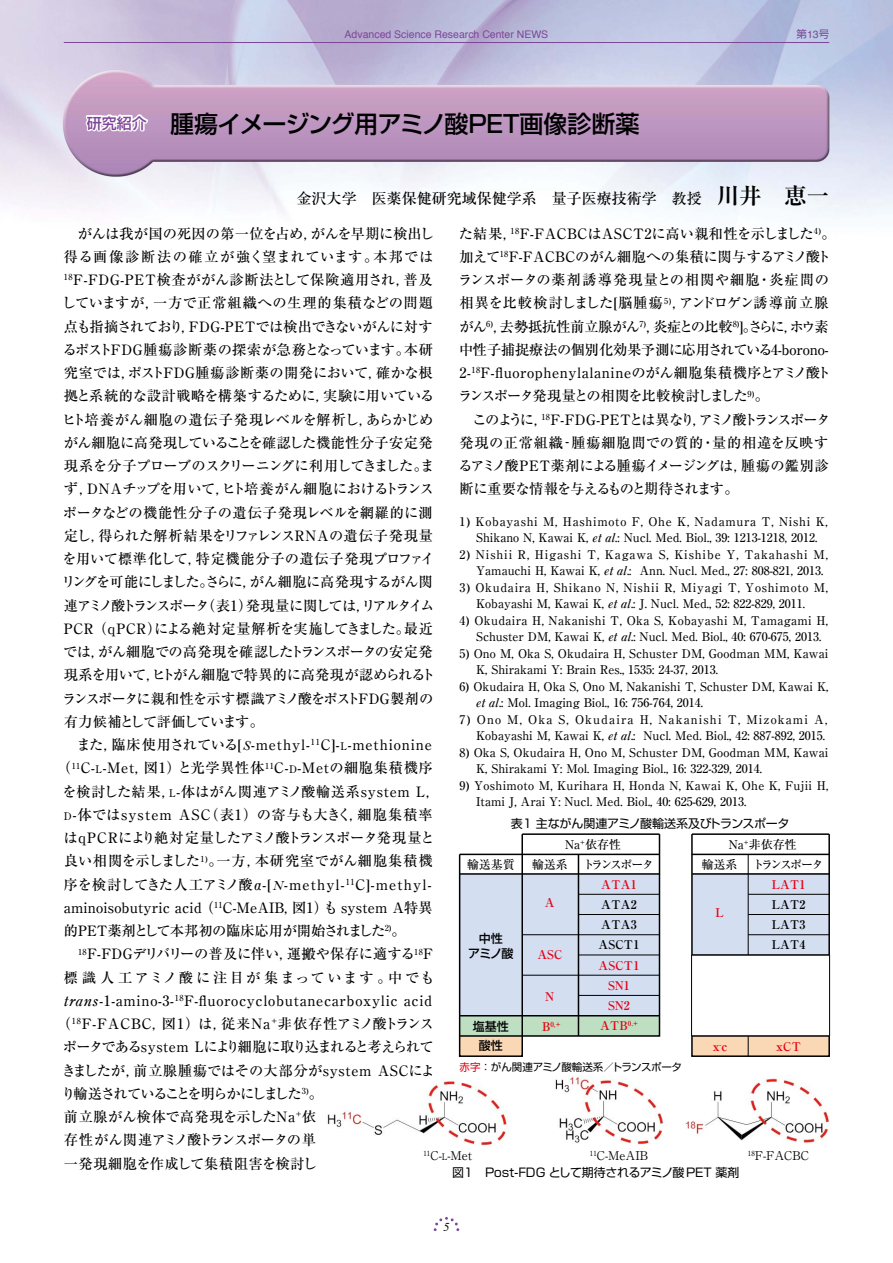
<style>
.page{position:relative;width:893px;height:1263px;background:#fff}
.page>*{position:absolute;margin:0;border:0;box-sizing:border-box;transform-origin:0 0}
.t1{font:500 24px "Shin Go Pro";letter-spacing:-.025em;color:#000}
.t2{font:500 15px "Ryumin Pro";color:#000}
.t3{font:500 14.25px/23.2px "Ryumin Pro";letter-spacing:-.005em;color:#000}
.t4{font:500 14.25px/23.2px "Ryumin Pro";letter-spacing:-.04em;color:#000}
.t5{font:500 14.25px "Ryumin Pro";letter-spacing:-.07em;color:#000}
.t6{font:500 14.25px "Ryumin Pro";letter-spacing:.045em;color:#000}
.t7{font:500 14.25px "Ryumin Pro";letter-spacing:.06em;color:#000}
.t8{font:500 14.25px "Ryumin Pro";letter-spacing:.055em;color:#000}
.t9{font:500 14.25px "Ryumin Pro";letter-spacing:.05em;color:#000}
.t10{font:500 14.25px "Ryumin Pro";letter-spacing:.065em;color:#000}
.t11{font:500 14.25px "Ryumin Pro";letter-spacing:.03em;color:#000}
.t12{font:500 14.25px "Ryumin Pro";letter-spacing:.075em;color:#000}
.t13{font:500 14.25px "Ryumin Pro";letter-spacing:.04em;color:#000}
.t14{font:500 14.25px "Ryumin Pro";letter-spacing:.015em;color:#000}
.t15{font:500 14.25px "Ryumin Pro";letter-spacing:.155em;color:#000}
.t16{font:500 14.25px "Ryumin Pro";letter-spacing:-.105em;color:#000}
.t17{font:500 14.25px "Ryumin Pro";letter-spacing:-.08em;color:#000}
.t18{font:500 14.25px "Ryumin Pro";letter-spacing:.035em;color:#000}
.t19{font:500 12px/16.5px "Ryumin Pro";color:#000}
.t20{font:500 12px/16.5px "Ryumin Pro";letter-spacing:.03em;color:#000;text-align:center}
.t21{font:500 12px/16.5px "Ryumin Pro";letter-spacing:.07em;color:#000}
.t22{font:500 12px/16.5px "Ryumin Pro";letter-spacing:.055em;color:#000;text-align:center}
.t23{font:500 12px/16.5px "Ryumin Pro";letter-spacing:.025em;color:#000}
.t24{font:12px "Shin Go Pro";letter-spacing:-.02em;color:#000}
.t25{font:700 12px/20.2px "Ryumin Pro";color:#e60012;text-align:center}
.t26{font:12px "Ryumin Pro";color:#000}
.t27{font:700 12px/20.2px "Ryumin Pro";color:#000}
.t28{font:500 12px "Ryumin Pro";letter-spacing:-.16em;color:#000}
.t29{font:500 12px/15px "Shin Go Pro";color:#000;text-align:center}
.t30{font:italic 12px "Times";color:#000}
.t31{font:10.5px "Helvetica";color:#7d4698}
.t32{font:10.5px "Shin Go Pro";letter-spacing:-.02em;color:#000}
.t33{font:10.5px "Shin Go Pro";color:#7d4698}
.t34{font:700 7.05px "Ryumin Pro";color:#e60012}
.s1{font-family:"Helvetica"}
.s2{font-family:"Ryumin";font-weight:700;font-size:22.5px}
.s3{font-family:"Bell MT Italic";font-weight:400}
.s4{font-size:10.5px}
.s5{font-size:12px}
.s6{color:#e60012}
.s7{font-size:9px}
</style>
<div class="page">
<img style="left:0;top:0;width:893px;height:216px">
<svg style="left:434px;top:1217px;width:25px;height:14px"></svg>
<hr style="left:64px;top:42px;width:765px;height:1px;background:#7d4698">
<img style="left:327px;top:1077px;width:503px;height:68px">
<svg style="left:84px;top:112px;width:67px;height:22px"></svg>
<svg style="left:458px;top:833px;width:203px;height:224px"></svg>
<div style="left:692px;top:1036px;width:137px;height:20px;background:#fbd8b5"></div>
<div style="left:692px;top:874px;width:137px;height:81px;background:#d3def1"></div>
<hr style="left:692px;top:833px;width:137px;height:2px;background:#000">
<hr style="left:692px;top:954px;width:138px;height:2px;background:#000">
<hr style="left:748px;top:934px;width:81px;height:1px;background:#000">
<hr style="left:748px;top:914px;width:81px;height:1px;background:#000">
<hr style="left:748px;top:894px;width:81px;height:1px;background:#000">
<hr style="left:692px;top:873px;width:137px;height:2px;background:#000">
<hr style="left:692px;top:854px;width:137px;height:1px;background:#000">
<hr style="left:748px;top:854px;width:1px;height:101px;background:#000">
<hr style="left:691px;top:955px;width:1px;height:81px;background:#000">
<hr style="left:691px;top:834px;width:2px;height:121px;background:#000">
<div style="left:691px;top:1035px;width:139px;height:22px;border:2px solid #000"></div>
<hr style="left:829px;top:955px;width:1px;height:81px;background:#000">
<hr style="left:828px;top:834px;width:2px;height:121px;background:#000">
<svg style="left:748px;top:1036px;width:1px;height:20px"></svg>
<p class="t31" style="left:345px;top:26px;width:205px">Advanced Science Research Center NEWS</p>
<p class="t33" style="left:796px;top:25px;width:34px">第<span class="s1">13</span>号</p>
<h1 class="t1" style="left:87px;top:104px;width:554px"><sup>研究紹介</sup> 腫瘍イメージング用アミノ酸PET画像診断薬</h1>
<p class="t2" style="left:297px;top:187px;width:534px">金沢大学　医薬保健研究域保健学系　量子医療技術学　教授　<span class="s2">川井　恵一</span></p>
<p class="t3" style="left:62px;top:221px;width:375px;text-indent:16px">がんは我が国の死因の第一位を占め，がんを早期に検出し得る画像診断法の確立が強く望まれています。本邦では<br><sup>18</sup>F-FDG-PET検査ががん診断法として保険適用され，普及していますが，一方で正常組織への生理的集積などの問題点も指摘されており，FDG-PETでは検出できないがんに対するポストFDG腫瘍診断薬の探索が急務となっています。本研究室では，ポストFDG腫瘍診断薬の開発において，確かな根拠と系統的な設計戦略を構築するために，実験に用いているヒト培養がん細胞の遺伝子発現レベルを解析し，あらかじめがん細胞に高発現していることを確認した機能性分子安定発現系を分子プローブのスクリーニングに利用してきました。まず，DNAチップを用いて，ヒト培養がん細胞におけるトランスポータなどの機能性分子の遺伝子発現レベルを網羅的に測定し，得られた解析結果をリファレンスRNAの遺伝子発現量を用いて標準化して，特定機能分子の遺伝子発現プロファイリングを可能にしました。さらに，がん細胞に高発現するがん関連アミノ酸トランスポータ（表1）発現量に関しては，リアルタイム<br>PCR （qPCR）による絶対定量解析を実施してきました。最近では，がん細胞での高発現を確認したトランスポータの安定発現系を用いて，ヒトがん細胞で特異的に高発現が認められるトランスポータに親和性を示す標識アミノ酸をポストFDG製剤の有力候補として評価しています。</p>
<p class="t7" style="left:76px;top:734px;width:357px">また，臨床使用されている[<span class="s3">S</span>-methyl-<sup>11</sup>C]-<span class="s4">L</span>-methionine</p>
<p class="t9" style="left:57px;top:757px;width:378px">（<sup>11</sup>C-<span class="s4">L</span>-Met, 図1）と光学異性体<sup>11</sup>C-<span class="s4">D</span>-Metの細胞集積機序</p>
<p class="t11" style="left:63px;top:780px;width:379px">を検討した結果，<span class="s4">L</span>-体はがん関連アミノ酸輸送系system L，</p>
<p class="t12" style="left:64px;top:803px;width:370px"><span class="s4">D</span>-体ではsystem ASC（表1）の寄与も大きく，細胞集積率</p>
<p class="t5" style="left:63px;top:827px;width:373px">はqPCRにより絶対定量したアミノ酸トランスポータ発現量と</p>
<p class="t14" style="left:64px;top:850px;width:371px">良い相関を示しました<sup>1)</sup>。一方，本研究室でがん細胞集積機</p>
<p class="t8" style="left:64px;top:873px;width:369px">序を検討してきた人工アミノ酸α-[<span class="s3">N</span>-methyl-<sup>11</sup>C]-methyl-</p>
<p class="t3" style="left:64px;top:895px;width:370px">aminoisobutyric acid （<sup>11</sup>C-MeAIB, 図1）も system A特異</p>
<p class="t3" style="left:64px;top:918px;width:343px">的PET薬剤として本邦初の臨床応用が開始されました<sup>2)</sup>。</p>
<p class="t3" style="left:78px;top:941px;width:356px"><sup>18</sup>F-FDGデリバリーの普及に伴い，運搬や保存に適する<sup>18</sup>F</p>
<p class="t15" style="left:64px;top:966px;width:372px">標識人工アミノ酸に注目が集まっています。中でも</p>
<p class="t6" style="left:64px;top:989px;width:370px">trans-1-amino-3-<sup>18</sup>F-fluorocyclobutanecarboxylic acid</p>
<p class="t10" style="left:57px;top:1013px;width:379px">（<sup>18</sup>F-FACBC, 図1）は，従来Na<sup>+</sup>非依存性アミノ酸トランス</p>
<p class="t5" style="left:63px;top:1036px;width:372px">ポータであるsystem Lにより細胞に取り込まれると考えられて</p>
<p class="t13" style="left:62px;top:1059px;width:375px">きましたが，前立腺腫瘍ではその大部分がsystem ASCによ</p>
<p class="t16" style="left:61px;top:1082px;width:263px">り輸送されていることを明らかにしました<sup>3)</sup>。</p>
<p class="t3" style="left:64px;top:1104px;width:254px">前立腺がん検体で高発現を示したNa<sup>+</sup>依</p>
<p class="t17" style="left:64px;top:1129px;width:254px">存性がん関連アミノ酸トランスポータの単</p>
<p class="t18" style="left:64px;top:1152px;width:255px">一発現細胞を作成して集積阻害を検討し</p>
<p class="t3" style="left:458px;top:221px;width:379px">た結果，<sup>18</sup>F-FACBCはASCT2に高い親和性を示しました<sup>4)</sup>。加えて<sup>18</sup>F-FACBCのがん細胞への集積に関与するアミノ酸トランスポータの薬剤誘導発現量との相関や細胞・炎症間の相異を比較検討しました[脳腫瘍<sup>5)</sup>，アンドロゲン誘導前立腺がん<sup>6)</sup>，去勢抵抗性前立腺がん<sup>7)</sup>，炎症との比較<sup>8)</sup>]。さらに，ホウ素中性子捕捉療法の個別化効果予測に応用されている4-borono-2-<sup>18</sup>F-fluorophenylalanineのがん細胞集積機序とアミノ酸トランスポータ発現量との相関を比較検討しました<sup>9)</sup>。</p>
<p class="t4" style="left:458px;top:407px;width:373px;text-indent:14px">このように，<sup>18</sup>F-FDG-PETとは異なり，アミノ酸トランスポータ発現の正常組織‐腫瘍細胞間での質的・量的相違を反映するアミノ酸PET薬剤による腫瘍イメージングは，腫瘍の鑑別診断に重要な情報を与えるものと期待されます。</p>
<p class="t20" style="left:460px;top:512px;width:370px">1) Kobayashi M, Hashimoto F, Ohe K, Nadamura T, Nishi K,<br>Shikano N, Kawai K, et al.: Nucl. Med. Biol., 39: 1213-1218, 2012.</p>
<p class="t21" style="left:476px;top:545px;width:353px;text-indent:-16px">2) Nishii R, Higashi T, Kagawa S, Kishibe Y, Takahashi M,<br>Yamauchi H, Kawai K, et al.: Ann. Nucl. Med., 27: 808-821, 2013.</p>
<p class="t22" style="left:460px;top:578px;width:370px">3) Okudaira H, Shikano N, Nishii R, Miyagi T, Yoshimoto M,<br>Kobayashi M, Kawai K, et al.: J. Nucl. Med., 52: 822-829, 2011.</p>
<p class="t20" style="left:476px;top:611px;width:353px;text-align:left;text-indent:-16px">4) Okudaira H, Nakanishi T, Oka S, Kobayashi M, Tamagami H,<br>Schuster DM, Kawai K, et al.: Nucl. Med. Biol., 40: 670-675, 2013.</p>
<p class="t19" style="left:476px;top:644px;width:354px;text-indent:-16px">5) Ono M, Oka S, Okudaira H, Schuster DM, Goodman MM, Kawai<br>K, Shirakami Y: Brain Res., 1535: 24-37, 2013.</p>
<p class="t19" style="left:476px;top:677px;width:354px;text-indent:-16px">6) Okudaira H, Oka S, Ono M, Nakanishi T, Schuster DM, Kawai K, et al.: Mol. Imaging Biol., 16: 756-764, 2014.</p>
<p class="t19" style="left:460px;top:710px;width:369px;text-align:right">7) Ono M, Oka S, Okudaira H, Nakanishi T, Mizokami A,<br>Kobayashi M, Kawai K, et al.: Nucl. Med. Biol., 42: 887-892, 2015.</p>
<p class="t19" style="left:476px;top:743px;width:354px;text-indent:-16px">8) Oka S, Okudaira H, Ono M, Schuster DM, Goodman MM, Kawai<br>K, Shirakami Y: Mol. Imaging Biol., 16: 322-329, 2014.</p>
<p class="t23" style="left:476px;top:776px;width:354px;text-indent:-16px">9) Yoshimoto M, Kurihara H, Honda N, Kawai K, Ohe K, Fujii H,<br>Itami J, Arai Y: Nucl. Med. Biol., 40: 625-629, 2013.</p>
<p class="t24" style="left:511px;top:813px;width:280px">表１ 主ながん関連アミノ酸輸送系及びトランスポータ</p>
<p class="t19" style="left:565px;top:835px;width:57px">Na<sup>+</sup>依存性</p>
<p class="t19" style="left:701px;top:833px;width:97px;line-height:20.2px;text-indent:27px">Na<sup>+</sup>非依存性輸送系</p>
<p class="t25" style="left:715px;top:902px;width:10px">L</p>
<p class="t19" style="left:467px;top:855px;width:49px">輸送基質</p>
<p class="t19" style="left:532px;top:855px;width:37px">輸送系</p>
<p class="t28" style="left:752px;top:855px;width:72px">トランスポータ</p>
<p class="t28" style="left:583px;top:855px;width:72px">トランスポータ</p>
<p class="t25" style="left:601px;top:873px;width:37px">ATA1</p>
<p class="t27" style="left:599px;top:893px;width:42px">ATA2<br>ATA3<br>ASCT1</p>
<p class="t25" style="left:599px;top:954px;width:42px">ASCT1<br>SN1<br>SN2<br>ATB<sup>0.+</sup></p>
<p class="t25" style="left:772px;top:873px;width:35px">LAT1</p>
<p class="t27" style="left:772px;top:893px;width:35px;text-align:justify">LAT2<br>LAT3<br>LAT4</p>
<p class="t25" style="left:545px;top:892px;width:11px">A</p>
<p class="t29" style="left:468px;top:929px;width:47px">中性<br>アミノ酸</p>
<p class="t25" style="left:537px;top:943px;width:26px">ASC</p>
<p class="t25" style="left:545px;top:985px;width:11px">N</p>
<p class="t34" style="left:542px;top:1018px;width:20px"><span class="s5">B</span>0,+</p>
<p class="t29" style="left:473px;top:1015px;width:37px;line-height:19.5px">塩基性酸性</p>
<p class="t25" style="left:713px;top:1035px;width:16px">x<sup>-</sup>c</p>
<p class="t25" style="left:776px;top:1035px;width:26px">xCT</p>
<p class="t32" style="left:460px;top:1058px;width:224px"><span class="s6">赤字</span>：がん関連アミノ酸輸送系／トランスポータ</p>
<p class="t26" style="left:423px;top:1146px;width:50px"><sup>11</sup>C-<span class="s7">L</span>-Met</p>
<p class="t26" style="left:590px;top:1146px;width:60px"><sup>11</sup>C-MeAIB</p>
<p class="t26" style="left:748px;top:1146px;width:62px"><sup>18</sup>F-FACBC</p>
<p class="t24" style="left:452px;top:1162px;width:289px">図１　Post-FDG として期待されるアミノ酸PET 薬剤</p>
<p class="t30" style="left:443px;top:1217px;width:7px">5</p>
</div>
